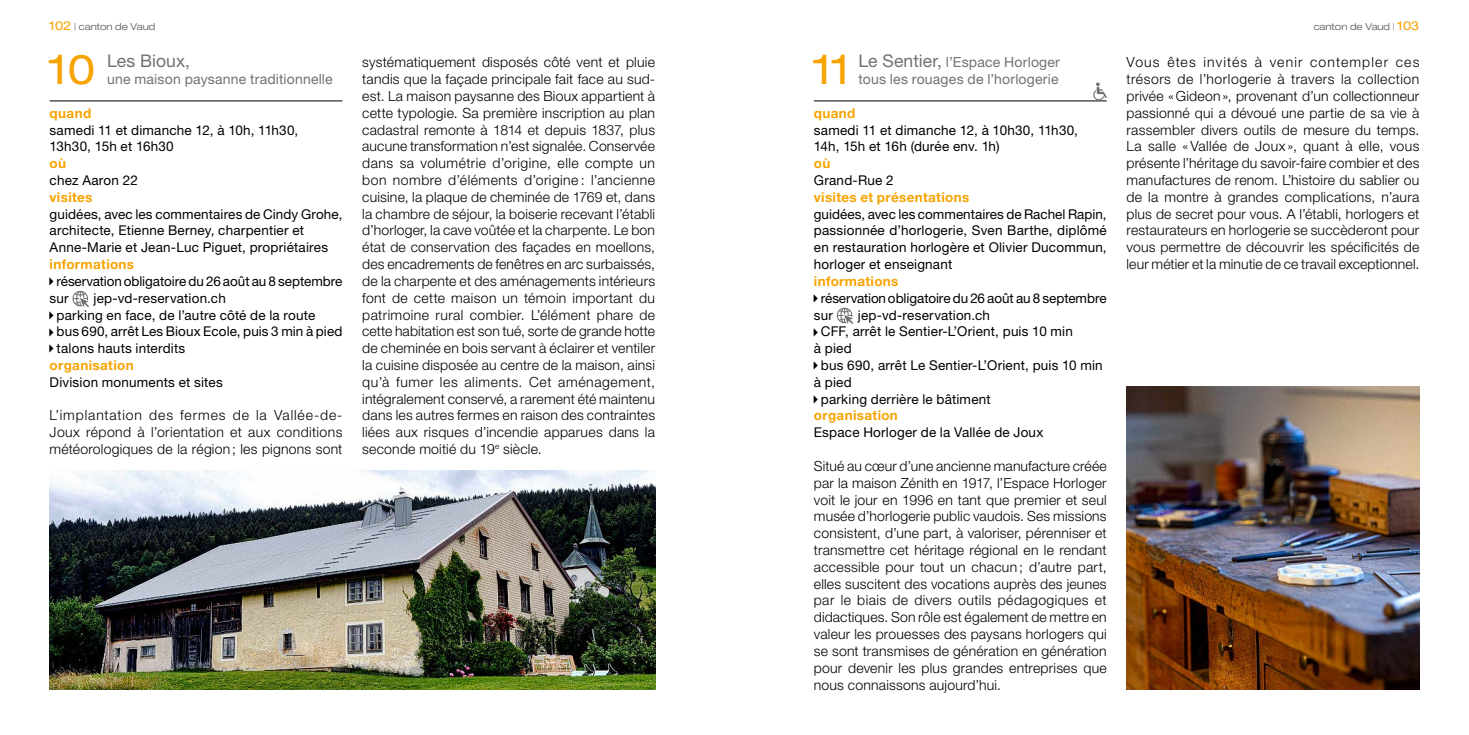
<style>
.page{position:relative;width:1469px;height:735px;background:#fff}
.page>*{position:absolute;margin:0;border:0;box-sizing:border-box;transform-origin:0 0}
.t1{font:expanded 40.95px "Helvetica Neue LT Std";color:#f7a300}
.t2{font:17.5px "Helvetica Neue LT Std";letter-spacing:.005em;color:#707171}
.t3{font:300 14px/16.8px "Helvetica Neue LT Std";letter-spacing:.015em;color:#000;text-align:justify}
.t4{font:14px/16.8px "Helvetica Neue LT Std";letter-spacing:.015em;color:#707171}
.t5{font:13.47px/16.8px "Helvetica Neue LT Std";letter-spacing:.015em;color:#000}
.t6{font:700 13.47px "Helvetica Neue LT Std";letter-spacing:.025em;color:#f7a300}
.t7{font:13.47px/16.8px "Helvetica Neue LT Std";letter-spacing:-.005em;color:#000}
.t8{font:300 expanded 9.62px "Helvetica Neue LT Std";color:#515151}
.s1{font-weight:400;font-size:12.25px;color:#f7a300}
.s2{font-size:17.5px}
</style>
<div class="page">
<hr style="left:50px;top:101px;width:292px;height:1px;background:#000">
<svg style="left:72px;top:290px;width:18px;height:18px"></svg>
<hr style="left:814px;top:101px;width:292px;height:1px;background:#000">
<svg style="left:1093px;top:82px;width:13px;height:18px"></svg>
<svg style="left:836px;top:307px;width:17px;height:17px"></svg>
<img style="left:50px;top:470px;width:605px;height:219px">
<img style="left:1126px;top:386px;width:293px;height:303px">
<p class="t8" style="left:50px;top:20px;width:107px"><span class="s1">102</span> | canton de Vaud</p>
<p class="t8" style="left:1313px;top:20px;width:107px">canton de Vaud | <span class="s1">103</span></p>
<h1 class="t1" style="left:50px;top:45px;width:47px">10</h1>
<p class="t2" style="left:107px;top:51px;width:84px">Les Bioux,</p>
<h1 class="t1" style="left:814px;top:45px;width:38px">11</h1>
<p class="t4" style="left:858px;top:54px;width:203px"><span class="s2">Le Sentier,</span> l’Espace Horloger tous les rouages de l’horlogerie</p>
<p class="t6" style="left:814px;top:104px;width:43px">quand</p>
<p class="t5" style="left:814px;top:121px;width:266px">samedi 11 et dimanche 12, à 10h30, 11h30,<br>14h, 15h et 16h (durée env. 1h)</p>
<p class="t6" style="left:814px;top:155px;width:18px">où</p>
<p class="t5" style="left:814px;top:171px;width:81px">Grand-Rue 2</p>
<p class="t6" style="left:814px;top:188px;width:157px">visites et présentations</p>
<p class="t5" style="left:814px;top:205px;width:294px;text-align:justify">guidées, avec les commentaires de Rachel Rapin, passionnée d’horlogerie, Sven Barthe, diplômé en restauration horlogère et Olivier Ducommun, horloger et enseignant</p>
<p class="t6" style="left:814px;top:272px;width:86px">informations</p>
<p class="t7" style="left:814px;top:289px;width:294px;text-indent:7px">réservation obligatoire du 26 août au 8 septembre sur</p>
<p class="t3" style="left:362px;top:54px;width:294px">systématiquement disposés côté vent et pluie tandis que la façade principale fait face au sud&shy;est. La maison paysanne des Bioux appartient à cette typologie. Sa première inscription au plan cadastral remonte à 1814 et depuis 1837, plus aucune transformation n’est signalée. Conservée dans sa volumétrie d’origine, elle compte un bon nombre d’éléments d’origine : l’ancienne cuisine, la plaque de cheminée de 1769 et, dans la chambre de séjour, la boiserie recevant l’établi d’horloger, la cave voûtée et la charpente. Le bon état de conservation des façades en moellons, des encadrements de fenêtres en arc surbaissés, de la charpente et des aménagements intérieurs font de cette maison un témoin important du patrimoine rural combier. L’élément phare de cette habitation est son tué, sorte de grande hotte de cheminée en bois servant à éclairer et ventiler la cuisine disposée au centre de la maison, ainsi qu’à fumer les aliments. Cet aménagement, intégralement conservé, a rarement été maintenu dans les autres fermes en raison des contraintes liées aux risques d’incendie apparues dans la seconde moitié du 19<sup>e</sup> siècle.</p>
<p class="t3" style="left:1126px;top:54px;width:294px">Vous êtes invités à venir contempler ces trésors de l’horlogerie à travers la collection privée «Gideon», provenant d’un collectionneur passionné qui a dévoué une partie de sa vie à rassembler divers outils de mesure du temps.<br>La salle « Vallée de Joux », quant à elle, vous présente l’héritage du savoir-faire combier et des manufactures de renom. L’histoire du sablier ou de la montre à grandes complications, n’aura plus de secret pour vous. A l’établi, horlogers et restaurateurs en horlogerie se succèderont pour vous permettre de découvrir les spécificités de leur métier et la minutie de ce travail exceptionnel.</p>
<p class="t4" style="left:107px;top:70px;width:227px">une maison paysanne traditionnelle</p>
<p class="t6" style="left:50px;top:104px;width:43px">quand</p>
<p class="t5" style="left:50px;top:121px;width:250px">samedi 11 et dimanche 12, à 10h, 11h30,<br>13h30, 15h et 16h30</p>
<p class="t6" style="left:50px;top:155px;width:18px">où</p>
<p class="t5" style="left:50px;top:171px;width:90px">chez Aaron 22</p>
<p class="t6" style="left:50px;top:188px;width:44px">visites</p>
<p class="t5" style="left:50px;top:205px;width:294px">guidées, avec les commentaires de Cindy Grohe, architecte, Etienne Berney, charpentier et<br>Anne-Marie et Jean-Luc Piguet, propriétaires</p>
<p class="t6" style="left:50px;top:256px;width:86px">informations</p>
<p class="t7" style="left:50px;top:272px;width:294px;text-indent:7px">réservation obligatoire du 26 août au 8 septembre sur</p>
<p class="t5" style="left:57px;top:289px;width:287px;text-indent:37px">jep-vd-reservation.ch<br>parking en face, de l’autre côté de la route<br>bus 690, arrêt Les Bioux Ecole, puis 3 min à pied talons hauts interdits</p>
<p class="t6" style="left:50px;top:356px;width:86px">organisation</p>
<p class="t5" style="left:50px;top:373px;width:175px">Division monuments et sites</p>
<p class="t3" style="left:50px;top:406px;width:294px">L’implantation des fermes de la Vallée-de-Joux répond à l’orientation et aux conditions météorologiques de la région; les pignons sont</p>
<p class="t5" style="left:858px;top:306px;width:134px">jep-vd-reservation.ch</p>
<p class="t5" style="left:821px;top:323px;width:253px">CFF, arrêt le Sentier-L’Orient, puis 10 min</p>
<p class="t5" style="left:814px;top:339px;width:39px">à pied</p>
<p class="t5" style="left:821px;top:356px;width:283px">bus 690, arrêt Le Sentier-L’Orient, puis 10 min</p>
<p class="t5" style="left:814px;top:373px;width:39px">à pied</p>
<p class="t5" style="left:821px;top:390px;width:171px">parking derrière le bâtiment</p>
<p class="t6" style="left:814px;top:407px;width:86px">organisation</p>
<p class="t5" style="left:814px;top:423px;width:231px">Espace Horloger de la Vallée de Joux</p>
<p class="t3" style="left:814px;top:457px;width:294px">Situé au cœur d’une ancienne manufacture créée par la maison Zénith en 1917, l’Espace Horloger voit le jour en 1996 en tant que premier et seul musée d’horlogerie public vaudois. Ses missions consistent, d’une part, à valoriser, pérenniser et transmettre cet héritage régional en le rendant accessible pour tout un chacun ; d’autre part, elles suscitent des vocations auprès des jeunes par le biais de divers outils pédagogiques et didactiques. Son rôle est également de mettre en valeur les prouesses des paysans horlogers qui se sont transmises de génération en génération pour devenir les plus grandes entreprises que nous connaissons aujourd’hui.</p>
</div>
